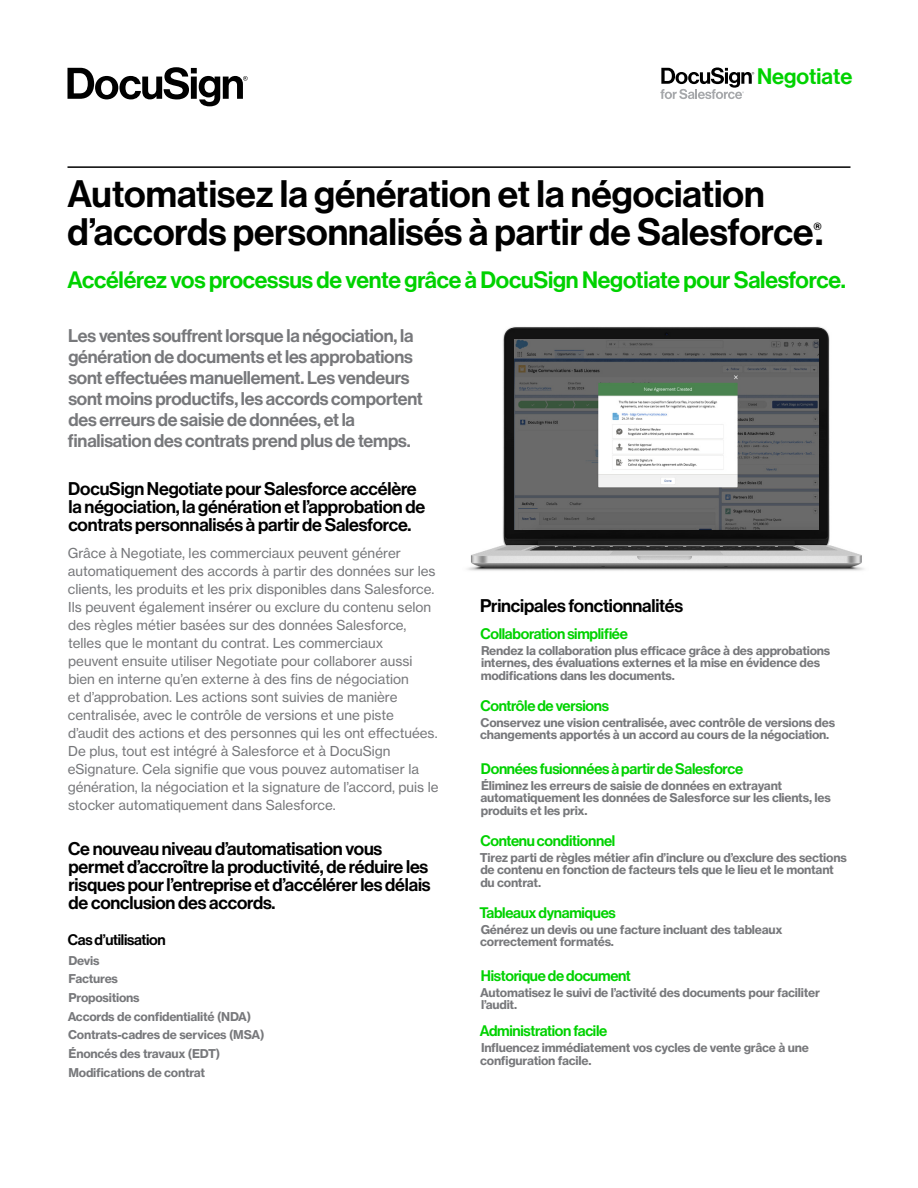
<style>
.page{position:relative;width:918px;height:1188px;background:#fff}
.page>*{position:absolute;margin:0;border:0;box-sizing:border-box;transform-origin:0 0}
.t1{font:37.5px/37.5px "N Haas Grotesk DS Std 65 Md";color:#000}
.t2{font:23.25px "N Haas Grotesk DS Std 65 Md";letter-spacing:-.01em;color:#00d200}
.t3{font:22.05px "N Haas Grotesk DS Std 65 Md";color:#00d200}
.t4{font:18px/18px "N Haas Grotesk DS Std 65 Md";letter-spacing:-.01em;color:#000}
.t5{font:18px/21px "N Haas Grotesk DS Std 65 Md";letter-spacing:-.01em;color:#77787b}
.t6{font:15.75px "N Haas Grotesk DS Std 65 Md";color:#000}
.t7{font:15px "N Haas Grotesk DS Std 65 Md";letter-spacing:-.02em;color:#00d200}
.t8{font:15px "N Haas Grotesk DS Std 65 Md";letter-spacing:-.02em;color:#000}
.t9{font:13.5px/18px "N Haas Grotesk TX Std 55 Rg";color:#77787b}
.t10{font:12px/12.8px "N Haas Grotesk TX Std 75 Bd";letter-spacing:-.02em;color:#77787b}
</style>
<div class="page">
<img style="left:467px;top:326px;width:397px;height:245px">
<img style="left:515px;top:339px;width:303px;height:191px">
<svg style="left:68px;top:67px;width:180px;height:39px"></svg>
<hr style="left:68px;top:166px;width:782px;height:2px;background:#000">
<svg style="left:660px;top:68px;width:94px;height:31px"></svg>
<h3 class="t3" style="left:757px;top:63px;width:97px">Negotiate</h3>
<h1 class="t1" style="left:68px;top:176px;width:757px">Automatisez la génération et la négociation d’accords personnalisés à partir de Salesforce.</h1>
<h3 class="t6" style="left:814px;top:219px;width:10px">®</h3>
<h2 class="t2" style="left:68px;top:266px;width:780px">Accélérez vos processus de vente grâce à DocuSign Negotiate pour Salesforce.</h2>
<p class="t5" style="left:68px;top:325px;width:356px">Les ventes souffrent lorsque la négociation, la génération de documents et les approbations sont effectuées manuellement. Les vendeurs sont moins productifs, les accords comportent des erreurs de saisie de données, et la finalisation des contrats prend plus de temps.</p>
<h3 class="t4" style="left:68px;top:480px;width:358px">DocuSign Negotiate pour Salesforce accélère la négociation, la génération et l’approbation de contrats personnalisés à partir de Salesforce.</h3>
<p class="t9" style="left:68px;top:544px;width:373px">Grâce à Negotiate, les commerciaux peuvent générer automatiquement des accords à partir des données sur les clients, les produits et les prix disponibles dans Salesforce.<br>Ils peuvent également insérer ou exclure du contenu selon des règles métier basées sur des données Salesforce, telles que le montant du contrat. Les commerciaux<br>peuvent ensuite utiliser Negotiate pour collaborer aussi bien en interne qu’en externe à des fins de négociation<br>et d’approbation. Les actions sont suivies de manière centralisée, avec le contrôle de versions et une piste<br>d’audit des actions et des personnes qui les ont effectuées.<br>De plus, tout est intégré à Salesforce et à DocuSign eSignature. Cela signifie que vous pouvez automatiser la génération, la négociation et la signature de l’accord, puis le stocker automatiquement dans Salesforce.</p>
<h3 class="t4" style="left:68px;top:840px;width:364px">Ce nouveau niveau d’automatisation vous permet d’accroître la productivité, de réduire les risques pour l’entreprise et d’accélérer les délais de conclusion des accords.</h3>
<p class="t8" style="left:68px;top:931px;width:99px">Cas d’utilisation</p>
<p class="t10" style="left:68px;top:951px;width:198px;line-height:18.8px">Devis<br>Factures<br>Propositions<br>Accords de confidentialité (NDA)<br>Contrats-cadres de services (MSA)<br>Énoncés des travaux (EDT)<br>Modifications de contrat</p>
<h3 class="t4" style="left:480px;top:597px;width:205px">Principales fonctionnalités</h3>
<p class="t7" style="left:480px;top:625px;width:149px">Collaboration simplifiée</p>
<p class="t10" style="left:481px;top:644px;width:351px">Rendez la collaboration plus efficace grâce à des approbations internes, des évaluations externes et la mise en évidence des modifications dans les documents.</p>
<p class="t7" style="left:480px;top:697px;width:130px">Contrôle de versions</p>
<p class="t10" style="left:480px;top:716px;width:356px">Conservez une vision centralisée, avec contrôle de versions des changements apportés à un accord au cours de la négociation.</p>
<p class="t7" style="left:481px;top:760px;width:264px">Données fusionnées à partir de Salesforce</p>
<p class="t10" style="left:480px;top:779px;width:352px">Éliminez les erreurs de saisie de données en extrayant automatiquement les données de Salesforce sur les clients, les produits et les prix.</p>
<p class="t7" style="left:480px;top:832px;width:136px">Contenu conditionnel</p>
<p class="t10" style="left:480px;top:851px;width:369px">Tirez parti de règles métier afin d’inclure ou d’exclure des sections de contenu en fonction de facteurs tels que le lieu et le montant du contrat.</p>
<p class="t7" style="left:479px;top:904px;width:138px">Tableaux dynamiques</p>
<p class="t10" style="left:480px;top:923px;width:304px">Générez un devis ou une facture incluant des tableaux correctement formatés.</p>
<p class="t7" style="left:481px;top:967px;width:151px">Historique de document</p>
<p class="t10" style="left:480px;top:986px;width:341px">Automatisez le suivi de l’activité des documents pour faciliter l’audit.</p>
<p class="t7" style="left:480px;top:1023px;width:129px">Administration facile</p>
<p class="t10" style="left:480px;top:1041px;width:330px">Influencez immédiatement vos cycles de vente grâce à une configuration facile.</p>
</div>
